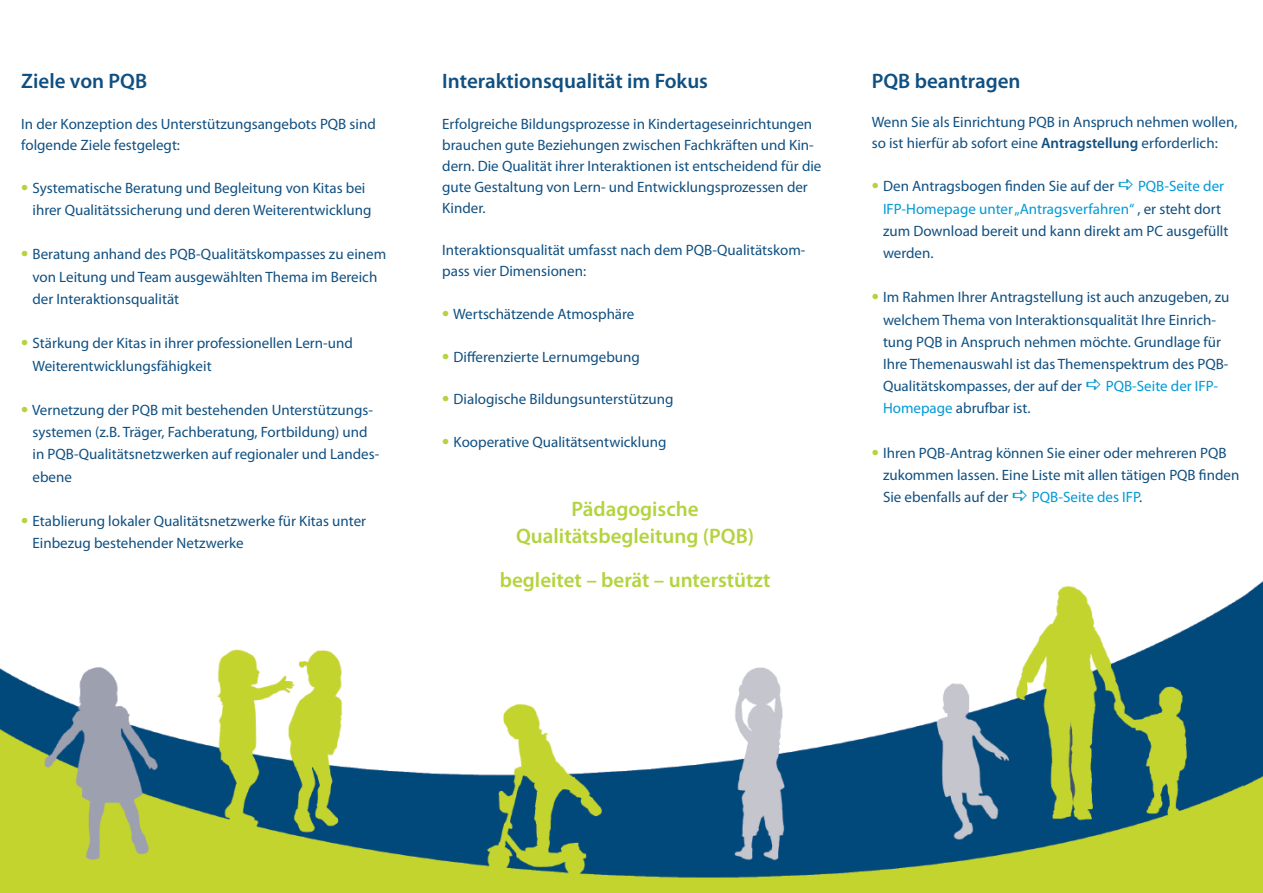
<style>
.page{position:relative;width:1263px;height:893px;background:#fff}
.page>*{position:absolute;margin:0;border:0;box-sizing:border-box;transform-origin:0 0}
.t1{font:600 21px/26.7px "Myriad Pro";color:#b3d33f;text-align:center}
.t2{font:600 21px "Myriad Pro";color:#105081}
.t3{font:15px/22.2px "Myriad Pro";color:#105081}
.t4{font:15px "Myriad Pro";color:#009ad6}
.s1{font-weight:700;font-size:21px;color:#b3d33f}
.s2{font-weight:600}
.s3{color:#009ad6}
.s4{color:#105081}
</style>
<div class="page">
<img style="left:0;top:581px;width:1263px;height:312px">
<h1 class="t2" style="left:21px;top:73px;width:127px">Ziele von PQB</h1>
<p class="t3" style="left:21px;top:114px;width:356px;line-height:21px">In der Konzeption des Unterstützungsangebots PQB sind folgende Ziele festgelegt:</p>
<p class="t3" style="left:33px;top:178px;width:340px;text-indent:-11px"><span class="s1">•</span> Systematische Beratung und Begleitung von Kitas bei ihrer Qualitätssicherung und deren Weiterentwicklung</p>
<p class="t3" style="left:33px;top:245px;width:355px;text-indent:-11px"><span class="s1">•</span> Beratung anhand des PQB-Qualitätskompasses zu einem von Leitung und Team ausgewählten Thema im Bereich der Interaktionsqualität</p>
<p class="t3" style="left:33px;top:333px;width:322px;text-indent:-11px"><span class="s1">•</span> Stärkung der Kitas in ihrer professionellen Lern-und<br>Weiterentwicklungsfähigkeit</p>
<p class="t3" style="left:33px;top:400px;width:348px;text-indent:-11px"><span class="s1">•</span> Vernetzung der PQB mit bestehenden Unterstützungs&shy;systemen (z.B. Träger, Fachberatung, Fortbildung) und in PQB-Qualitätsnetzwerken auf regionaler und Landes&shy;ebene</p>
<p class="t3" style="left:33px;top:511px;width:335px;text-indent:-11px"><span class="s1">•</span> Etablierung lokaler Qualitätsnetzwerke für Kitas unter<br>Einbezug bestehender Netzwerke</p>
<h1 class="t2" style="left:442px;top:73px;width:267px">Interaktionsqualität im Fokus</h1>
<p class="t3" style="left:442px;top:114px;width:381px;line-height:21px">Erfolgreiche Bildungsprozesse in Kindertageseinrichtungen brauchen gute Beziehungen zwischen Fachkräften und Kin&shy;dern. Die Qualität ihrer Interaktionen ist entscheidend für die gute Gestaltung von Lern- und Entwicklungsprozessen der Kinder.</p>
<p class="t3" style="left:442px;top:240px;width:365px;line-height:21px">Interaktionsqualität umfasst nach dem PQB-Qualitätskom&shy;pass vier Dimensionen:</p>
<p class="t3" style="left:442px;top:304px;width:194px"><span class="s1">•</span> Wertschätzende Atmosphäre</p>
<p class="t3" style="left:442px;top:347px;width:199px"><span class="s1">•</span> Differenzierte Lernumgebung</p>
<p class="t3" style="left:442px;top:389px;width:233px"><span class="s1">•</span> Dialogische Bildungsunterstützung</p>
<p class="t3" style="left:442px;top:432px;width:226px"><span class="s1">•</span> Kooperative Qualitätsentwicklung</p>
<h1 class="t1" style="left:516px;top:497px;width:240px">Pädagogische<br>Qualitätsbegleitung (PQB)</h1>
<h1 class="t1" style="left:500px;top:568px;width:272px">begleitet – berät – unterstützt</h1>
<h1 class="t2" style="left:872px;top:73px;width:150px">PQB beantragen</h1>
<p class="t3" style="left:872px;top:113px;width:367px;line-height:21px">Wenn Sie als Einrichtung PQB in Anspruch nehmen wollen, so ist hierfür ab sofort eine <span class="s2">Antragstellung</span> erforderlich:</p>
<p class="t3" style="left:872px;top:176px;width:244px"><span class="s1">•</span> Den Antragsbogen finden Sie auf der</p>
<p class="t3" style="left:883px;top:176px;width:347px;text-indent:255px"><span class="s3">PQB-Seite der<br>IFP-Homepage unter„Antragsverfahren“</span> , er steht dort zum Download bereit und kann direkt am PC ausgefüllt werden.</p>
<p class="t3" style="left:883px;top:287px;width:348px;text-indent:-11px"><span class="s1">•</span> Im Rahmen Ihrer Antragstellung ist auch anzugeben, zu welchem Thema von Interaktionsqualität Ihre Einrich&shy;tung PQB in Anspruch nehmen möchte. Grundlage für Ihre Themenauswahl ist das Themenspektrum des PQB-Qualitätskompasses, der auf der</p>
<p class="t4" style="left:1106px;top:381px;width:114px">PQB-Seite der IFP-</p>
<p class="t3" style="left:883px;top:398px;width:149px"><span class="s3">Homepage</span> abrufbar ist.</p>
<p class="t3" style="left:883px;top:443px;width:358px;text-indent:-11px"><span class="s1">•</span> Ihren PQB-Antrag können Sie einer oder mehreren PQB zukommen lassen. Eine Liste mit allen tätigen PQB finden<br>Sie ebenfalls auf der</p>
<p class="t4" style="left:1032px;top:492px;width:112px">PQB-Seite des IFP<span class="s4">.</span></p>
</div>
